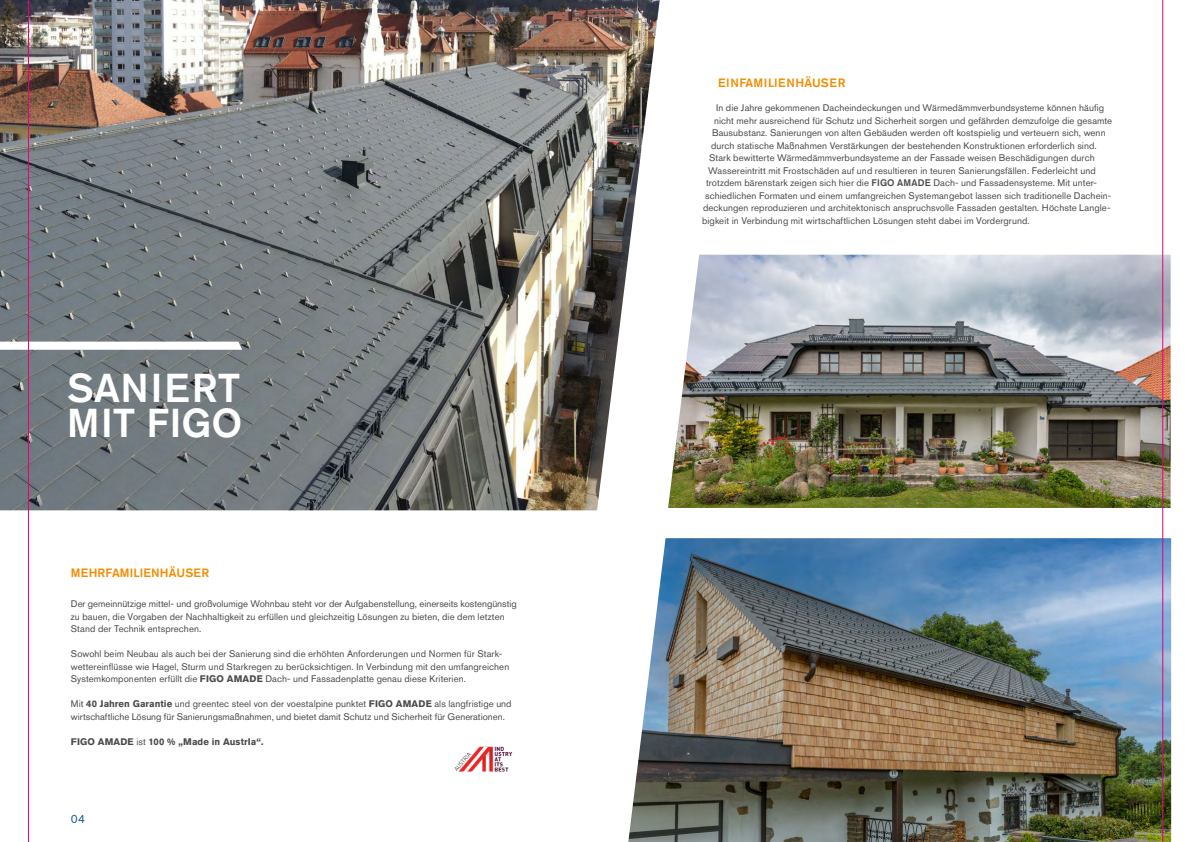
<style>
.page{position:relative;width:1191px;height:842px;background:#fff}
.page>*{position:absolute;margin:0;border:0;box-sizing:border-box;transform-origin:0 0}
.t1{font:500 40px/35px "Akzidenz Grotesk Pro";letter-spacing:.01em;color:#fff}
.t2{font:500 12px "Akzidenz Grotesk Pro";letter-spacing:.015em;color:#f28c00}
.t3{font:500 12px "Akzidenz Grotesk Pro";letter-spacing:.05em;color:#f28c00}
.t4{font:12px "Akzidenz Grotesk Pro";color:#1d5b89}
.t5{font:9.5px/12.5px "Akzidenz Grotesk Pro";letter-spacing:.01em;color:#4a4a49}
.t6{font:700 9.5px "Akzidenz Grotesk Pro";letter-spacing:.015em;color:#4a4a49}
.s1{font-weight:700}
.s2{font-weight:400}
.s3{font-weight:500}
</style>
<div class="page">
<img style="left:0;top:0;width:659px;height:510px">
<img style="left:628px;top:538px;width:543px;height:304px">
<img style="left:668px;top:255px;width:502px;height:253px">
<svg style="left:0;top:342px;width:242px;height:8px"></svg>
<img style="left:454px;top:746px;width:59px;height:26px">
<hr style="left:1162px;top:0;width:1px;height:842px;background:#e6007d">
<hr style="left:28px;top:0;width:1px;height:842px;background:#e6007d">
<h1 class="t1" style="left:67px;top:370px;width:177px">SANIERT<br>MIT FIGO</h1>
<p class="t2" style="left:71px;top:566px;width:140px">MEHRFAMILIENHÄUSER</p>
<p class="t5" style="left:71px;top:598px;width:447px">Der gemeinnützige mittel- und großvolumige Wohnbau steht vor der Aufgabenstellung, einerseits kostengünstig zu bauen, die Vorgaben der Nachhaltigkeit zu erfüllen und gleichzeitig Lösungen zu bieten, die dem letzten<br>Stand der Technik entsprechen.</p>
<p class="t5" style="left:71px;top:648px;width:440px">Sowohl beim Neubau als auch bei der Sanierung sind die erhöhten Anforderungen und Normen für Stark&shy;wettereinflüsse wie Hagel, Sturm und Starkregen zu berücksichtigen. In Verbindung mit den umfangreichen<br>Systemkomponenten erfüllt die <span class="s1">FIGO AMADE</span> Dach- und Fassadenplatte genau diese Kriterien.</p>
<p class="t5" style="left:71px;top:698px;width:442px">Mit <span class="s1">40 Jahren Garantie</span> und greentec steel von der voestalpine punktet <span class="s1">FIGO AMADE</span> als langfristige und wirtschaftliche Lösung für Sanierungsmaßnahmen, und bietet damit Schutz und Sicherheit für Generationen.</p>
<p class="t6" style="left:71px;top:735px;width:194px">FIGO AMADE <span class="s2">ist</span> 100 % „Made in AustrIa“.</p>
<p class="t4" style="left:71px;top:812px;width:16px">04</p>
<p class="t3" style="left:718px;top:76px;width:129px">EINFAMILIENHÄUSER</p>
<p class="t5" style="left:716px;top:102px;width:390px">In die Jahre gekommenen Dacheindeckungen und Wärmedämmverbundsysteme können häufig</p>
<p class="t5" style="left:714px;top:115px;width:400px">nicht mehr ausreichend für Schutz und Sicherheit sorgen und gefährden demzufolge die gesamte</p>
<p class="t5" style="left:712px;top:127px;width:395px">Bausubstanz. Sanierungen von alten Gebäuden werden oft kostspielig und verteuern sich, wenn</p>
<p class="t5" style="left:711px;top:140px;width:387px">durch statische Maßnahmen Verstärkungen der bestehenden Konstruktionen erforderlich sind.</p>
<p class="t5" style="left:709px;top:152px;width:387px">Stark bewitterte Wärmedämmverbundsysteme an der Fassade weisen Beschädigungen durch</p>
<p class="t5" style="left:708px;top:165px;width:389px">Wassereintritt mit Frostschäden auf und resultieren in teuren Sanierungsfällen. Federleicht und</p>
<p class="t5" style="left:706px;top:177px;width:392px">trotzdem bärenstark zeigen sich hier die <span class="s3">FIGO AMADE</span> Dach- und Fassadensysteme. Mit unter-</p>
<p class="t5" style="left:705px;top:190px;width:408px">schiedlichen Formaten und einem umfangreichen Systemangebot lassen sich traditionelle Dachein-</p>
<p class="t5" style="left:703px;top:202px;width:409px">deckungen reproduzieren und architektonisch anspruchsvolle Fassaden gestalten. Höchste Langle-</p>
<p class="t5" style="left:702px;top:215px;width:329px">bigkeit in Verbindung mit wirtschaftlichen Lösungen steht dabei im Vordergrund.</p>
</div>
